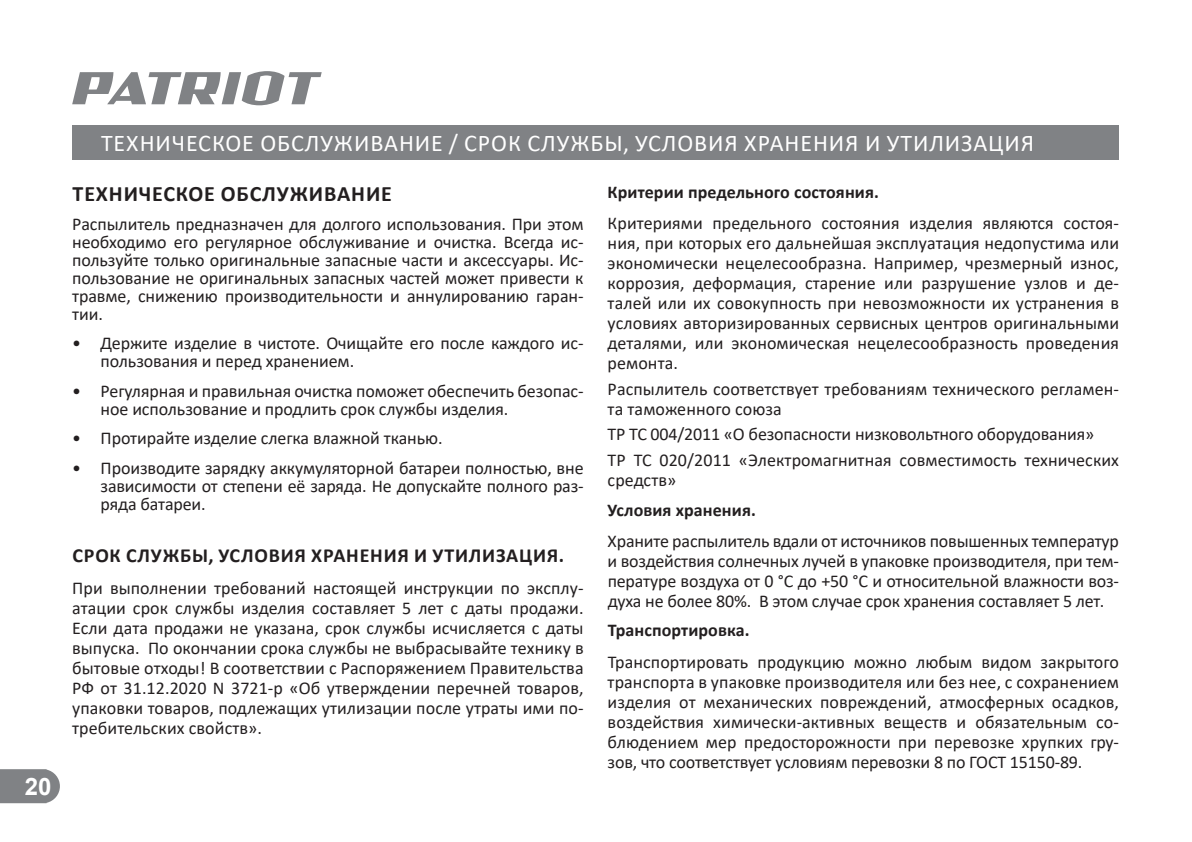
<style>
.page{position:relative;width:1192px;height:842px;background:#fff}
.page>*{position:absolute;margin:0;border:0;box-sizing:border-box;transform-origin:0 0}
.t1{font:24px "Calibri";letter-spacing:.04em;color:#fff}
.t2{font:700 24px "Arial";color:#fff}
.t3{font:700 22px "Calibri";letter-spacing:.04em;color:#231f20}
.t4{font:700 20px "Calibri";letter-spacing:.04em;color:#231f20}
.t5{font:18px/20px "Calibri";letter-spacing:-.005em;color:#231f20;text-align:justify}
.t6{font:700 18px "Calibri";letter-spacing:.005em;color:#231f20}
</style>
<div class="page">
<svg style="left:72px;top:71px;width:250px;height:34px"></svg>
<svg style="left:0;top:769px;width:60px;height:34px;background:#888a8d"></svg>
<div style="left:72px;top:125px;width:1047px;height:34px;background:#808285"></div>
<h1 class="t2" style="left:25px;top:769px;width:28px">20</h1>
<h1 class="t1" style="left:101px;top:126px;width:934px">ТЕХНИЧЕСКОЕ ОБСЛУЖИВАНИЕ / СРОК СЛУЖБЫ, УСЛОВИЯ ХРАНЕНИЯ И УТИЛИЗАЦИЯ</h1>
<p class="t3" style="left:73px;top:178px;width:321px">ТЕХНИЧЕСКОЕ ОБСЛУЖИВАНИЕ</p>
<p class="t5" style="left:72px;top:215px;width:513px;line-height:18px">Распылитель предназначен для долгого использования. При этом необходимо его регулярное обслуживание и очистка. Всегда ис&shy;пользуйте только оригинальные запасные части и аксессуары. Ис&shy;пользование не оригинальных запасных частей может привести к травме, снижению производительности и аннулированию гаран&shy;тии.</p>
<p class="t5" style="left:101px;top:334px;width:484px;line-height:18px;text-indent:-28px">• Держите изделие в чистоте. Очищайте его после каждого ис&shy;пользования и перед хранением.</p>
<p class="t5" style="left:101px;top:381px;width:484px;line-height:18px;text-indent:-28px">• Регулярная и правильная очистка поможет обеспечить безопас&shy;ное использование и продлить срок службы изделия.</p>
<p class="t5" style="left:72px;top:428px;width:372px">• Протирайте изделие слегка влажной тканью.</p>
<p class="t5" style="left:101px;top:458px;width:484px;line-height:18px;text-indent:-28px">• Производите зарядку аккумуляторной батареи полностью, вне зависимости от степени её заряда. Не допускайте полного раз&shy;ряда батареи.</p>
<p class="t4" style="left:73px;top:541px;width:493px">СРОК СЛУЖБЫ, УСЛОВИЯ ХРАНЕНИЯ И УТИЛИЗАЦИЯ.</p>
<p class="t5" style="left:72px;top:577px;width:513px">При выполнении требований настоящей инструкции по эксплу&shy;атации срок службы изделия составляет 5 лет с даты продажи.<br>Если дата продажи не указана, срок службы исчисляется с даты выпуска. По окончании срока службы не выбрасывайте технику в бытовые отходы! В соответствии с Распоряжением Правительства РФ от 31.12.2020 N 3721-р «Об утверждении перечней товаров, упаковки товаров, подлежащих утилизации после утраты ими по&shy;требительских свойств».</p>
<p class="t6" style="left:607px;top:179px;width:273px">Критерии предельного состояния.</p>
<p class="t5" style="left:607px;top:213px;width:513px">Критериями предельного состояния изделия являются состоя&shy;ния, при которых его дальнейшая эксплуатация недопустима или экономически нецелесообразна. Например, чрезмерный износ, коррозия, деформация, старение или разрушение узлов и де&shy;талей или их совокупность при невозможности их устранения в условиях авторизированных сервисных центров оригинальными деталями, или экономическая нецелесообразность проведения ремонта.</p>
<p class="t5" style="left:607px;top:378px;width:513px">Распылитель соответствует требованиям технического регламен&shy;та таможенного союза</p>
<p class="t5" style="left:607px;top:421px;width:513px;line-height:25.6px">ТР ТС 004/2011 «О безопасности низковольтного оборудования»<br>ТР ТС 020/2011 «Электромагнитная совместимость технических</p>
<p class="t5" style="left:607px;top:470px;width:70px">средств»</p>
<p class="t6" style="left:607px;top:497px;width:150px">Условия хранения.</p>
<p class="t5" style="left:607px;top:530px;width:513px">Храните распылитель вдали от источников повышенных температур и воздействия солнечных лучей в упаковке производителя, при тем&shy;пературе воздуха от 0 °С до +50 °С и относительной влажности воз&shy;духа не более 80%. В этом случае срок хранения составляет 5 лет.</p>
<p class="t6" style="left:607px;top:617px;width:143px">Транспортировка.</p>
<p class="t5" style="left:607px;top:651px;width:513px">Транспортировать продукцию можно любым видом закрытого транспорта в упаковке производителя или без нее, с сохранением изделия от механических повреждений, атмосферных осадков, воздействия химически-активных веществ и обязательным со&shy;блюдением мер предосторожности при перевозке хрупких гру&shy;зов, что соответствует условиям перевозки 8 по ГОСТ 15150-89.</p>
</div>
